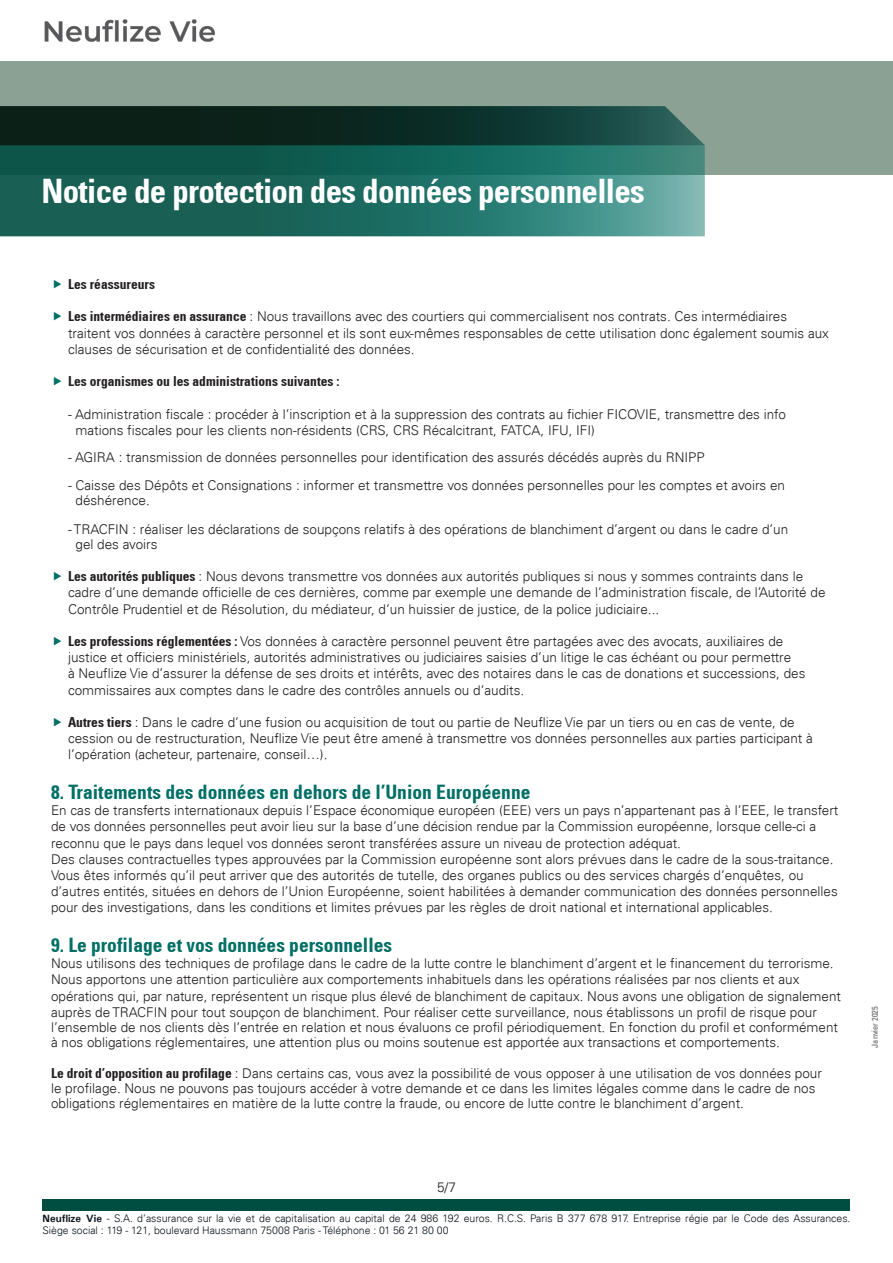
<style>
.page{position:relative;width:893px;height:1263px;background:#fff}
.page>*{position:absolute;margin:0;border:0;box-sizing:border-box;transform-origin:0 0}
.t1{font:700 condensed 33px "Univers";letter-spacing:-.02em;color:#fff}
.t2{font:700 condensed 19.5px "Univers";color:#006f65}
.t3{font:300 13.5px/16.2px "Univers 45";color:#231f20}
.t4{font:700 condensed 13.5px "Univers";color:#231f20}
.t5{font:300 10.5px/12.6px "Univers 45";color:#0d161e}
.t6{font:condensed 8.25px "Univers";color:#57585a}
.s1{font-family:"Univers";font-weight:700;font-stretch:condensed}
.s2{font-family:"Univers";font-weight:700}
</style>
<div class="page">
<div style="left:43px;top:1199px;width:807px;height:11px;background:#004d41"></div>
<div style="left:0;top:62px;width:893px;height:113px;background:#8ba193"></div>
<svg style="left:0;top:145px;width:705px;height:91px;background:#236f65"></svg>
<svg style="left:0;top:106px;width:705px;height:39px;background:#12322a"></svg>
<img style="left:44px;top:19px;width:171px;height:23px">
<p class="t1" style="left:41px;top:171px;width:605px">Notice de protection des données personnelles</p>
<p class="t4" style="left:68px;top:276px;width:88px">Les réassureurs</p>
<p class="t3" style="left:68px;top:308px;width:762px"><span class="s1">Les intermédiaires en assurance</span> : Nous travaillons avec des courtiers qui commercialisent nos contrats. Ces intermédiaires traitent vos données à caractère personnel et ils sont eux-mêmes responsables de cette utilisation donc également soumis aux clauses de sécurisation et de confidentialité des données.</p>
<p class="t4" style="left:68px;top:373px;width:273px">Les organismes ou les administrations suivantes :</p>
<p class="t3" style="left:76px;top:406px;width:712px;text-indent:-8px">- Administration fiscale : procéder à l’inscription et à la suppression des contrats au fichier FICOVIE, transmettre des info mations fiscales pour les clients non-résidents (CRS, CRS Récalcitrant, FATCA, IFU, IFI)</p>
<p class="t3" style="left:68px;top:449px;width:638px">- AGIRA : transmission de données personnelles pour identification des assurés décédés auprès du RNIPP</p>
<p class="t3" style="left:76px;top:478px;width:711px;line-height:15px;text-indent:-8px">- Caisse des Dépôts et Consignations : informer et transmettre vos données personnelles pour les comptes et avoirs en déshérence.</p>
<p class="t3" style="left:76px;top:521px;width:714px;line-height:15px;text-indent:-8px">- TRACFIN : réaliser les déclarations de soupçons relatifs à des opérations de blanchiment d’argent ou dans le cadre d’un gel des avoirs</p>
<p class="t3" style="left:68px;top:568px;width:759px"><span class="s1">Les autorités publiques</span> : Nous devons transmettre vos données aux autorités publiques si nous y sommes contraints dans le cadre d’une demande officielle de ces dernières, comme par exemple une demande de l’administration fiscale, de l’Autorité de<br>Contrôle Prudentiel et de Résolution, du médiateur, d’un huissier de justice, de la police judiciaire...</p>
<p class="t3" style="left:68px;top:633px;width:739px"><span class="s1">Les professions réglementées :</span> Vos données à caractère personnel peuvent être partagées avec des avocats, auxiliaires de justice et officiers ministériels, autorités administratives ou judiciaires saisies d’un litige le cas échéant ou pour permettre<br>à Neuflize Vie d’assurer la défense de ses droits et intérêts, avec des notaires dans le cas de donations et successions, des commissaires aux comptes dans le cadre des contrôles annuels ou d’audits.</p>
<p class="t3" style="left:68px;top:714px;width:746px"><span class="s1">Autres tiers</span> : Dans le cadre d’une fusion ou acquisition de tout ou partie de Neuflize Vie par un tiers ou en cas de vente, de cession ou de restructuration, Neuflize Vie peut être amené à transmettre vos données personnelles aux parties participant à l’opération (acheteur, partenaire, conseil…).</p>
<p class="t2" style="left:51px;top:780px;width:481px">8. Traitements des données en dehors de l’Union Européenne</p>
<p class="t3" style="left:51px;top:802px;width:789px">En cas de transferts internationaux depuis l’Espace économique européen (EEE) vers un pays n’appartenant pas à l’EEE, le transfert de vos données personnelles peut avoir lieu sur la base d’une décision rendue par la Commission européenne, lorsque celle-ci a reconnu que le pays dans lequel vos données seront transférées assure un niveau de protection adéquat.<br>Des clauses contractuelles types approuvées par la Commission européenne sont alors prévues dans le cadre de la sous-traitance.<br>Vous êtes informés qu’il peut arriver que des autorités de tutelle, des organes publics ou des services chargés d’enquêtes, ou d’autres entités, situées en dehors de l’Union Européenne, soient habilitées à demander communication des données personnelles pour des investigations, dans les conditions et limites prévues par les règles de droit national et international applicables.</p>
<p class="t2" style="left:51px;top:933px;width:343px">9. Le profilage et vos données personnelles</p>
<p class="t3" style="left:51px;top:955px;width:792px;line-height:15.8px">Nous utilisons des techniques de profilage dans le cadre de la lutte contre le blanchiment d’argent et le financement du terrorisme.<br>Nous apportons une attention particulière aux comportements inhabituels dans les opérations réalisées par nos clients et aux opérations qui, par nature, représentent un risque plus élevé de blanchiment de capitaux. Nous avons une obligation de signalement auprès de TRACFIN pour tout soupçon de blanchiment. Pour réaliser cette surveillance, nous établissons un profil de risque pour l’ensemble de nos clients dès l’entrée en relation et nous évaluons ce profil périodiquement. En fonction du profil et conformément à nos obligations réglementaires, une attention plus ou moins soutenue est apportée aux transactions et comportements.</p>
<p class="t3" style="left:51px;top:1066px;width:772px;line-height:15px"><span class="s1">Le droit d’opposition au profilage</span> : Dans certains cas, vous avez la possibilité de vous opposer à une utilisation de vos données pour le profilage. Nous ne pouvons pas toujours accéder à votre demande et ce dans les limites légales comme dans le cadre de nos obligations réglementaires en matière de la lutte contre la fraude, ou encore de lutte contre le blanchiment d’argent.</p>
<p class="t6" style="left:870px;top:1048px;width:43px;rotate:-90deg">Janvier 2025</p>
<p class="t3" style="left:437px;top:1179px;width:20px">5/7</p>
<p class="t5" style="left:43px;top:1212px;width:809px"><span class="s2">Neuflize Vie</span> - S.A. d’assurance sur la vie et de capitalisation au capital de 24 986 192 euros. R.C.S. Paris B 377 678 917. Entreprise régie par le Code des Assurances.<br>Siège social : 119 - 121, boulevard Haussmann 75008 Paris - Téléphone : 01 56 21 80 00</p>
</div>
